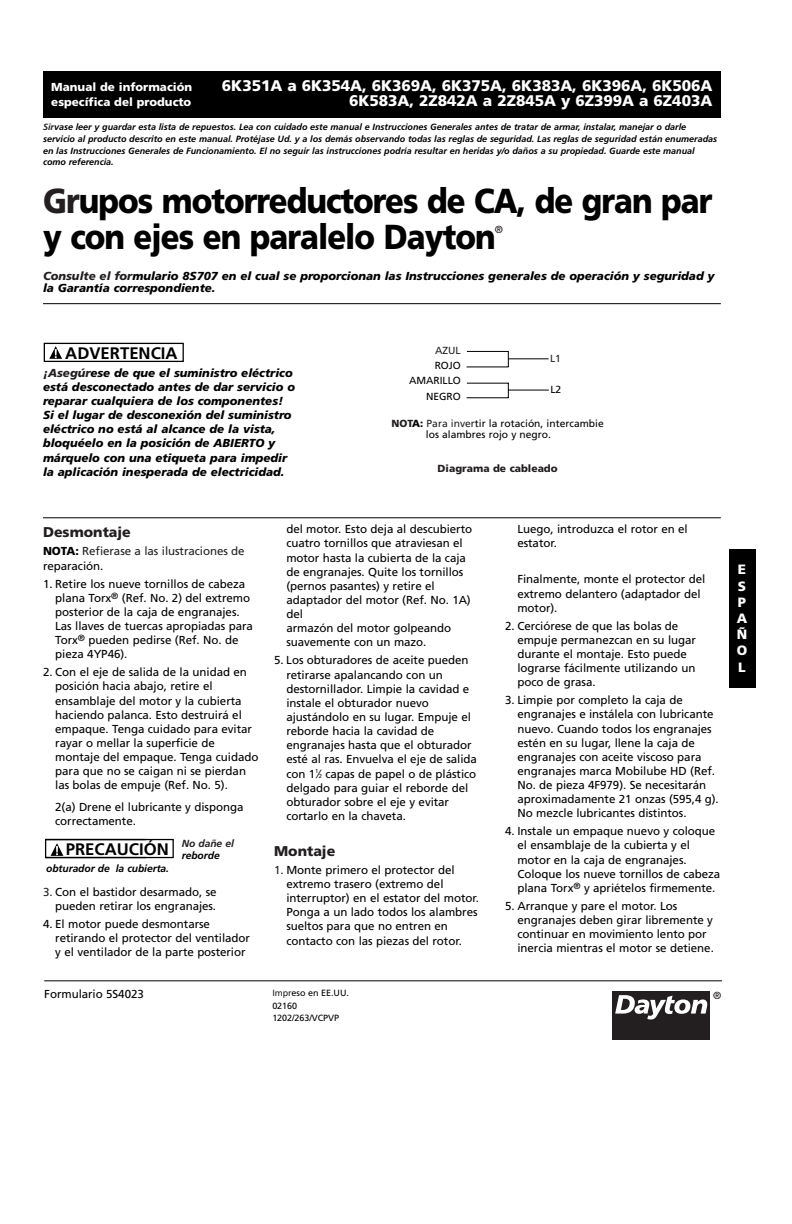
<style>
.page{position:relative;width:792px;height:1224px;background:#fff}
.page>*{position:absolute;margin:0;border:0;box-sizing:border-box;transform-origin:0 0}
.t1{font:900 34.8px/36px "Frutiger";letter-spacing:-.03em;color:#000;scale:.89 1}
.t2{font:700 16.8px "Frutiger";color:#000}
.t3{font:900 15.4px "Frutiger";letter-spacing:-.005em;color:#fff}
.t4{font:900 14.2px "Frutiger";color:#231f20}
.t5{font:900 13.4px/16.2px "Frutiger";color:#fff;text-align:justify}
.t6{font:11.6px/14.2px "Frutiger";letter-spacing:-.005em;color:#000}
.t7{font:italic 900 11.6px/14.2px "Frutiger";color:#000}
.t8{font:11.6px/14.2px "Frutiger";letter-spacing:-.005em;color:#231f20}
.t9{font:900 11.6px "Frutiger";color:#fff}
.t10{font:10.2px/15.4px "Frutiger";color:#000;text-align:right}
.t11{font:italic 700 10.2px "Frutiger";letter-spacing:-.005em;color:#000}
.t12{font:900 10.2px "Frutiger";color:#231f20}
.t13{font:10.2px "Frutiger";letter-spacing:-.005em;color:#231f20}
.t14{font:italic 700 10.2px "Frutiger";letter-spacing:-.005em;color:#231f20}
.t15{font:italic 700 9px/11.6px "Frutiger";color:#000}
.t16{font:9px/12.8px "Frutiger";letter-spacing:-.005em;color:#000}
.s1{color:#231f20}
.s2{font-weight:900;color:#231f20}
.s3{font-weight:900}
.s4{font-weight:900;color:#000}
.s5{color:#000}
.s6{font-size:5.8px}
</style>
<div class="page">
<hr style="left:44px;top:980px;width:678px;height:1px;background:#000">
<div style="left:612px;top:991px;width:98px;height:49px;background:#231f20"></div>
<svg style="left:615px;top:995px;width:60px;height:24px"></svg>
<svg style="left:674px;top:999px;width:16px;height:15px"></svg>
<div style="left:679px;top:1003px;width:7px;height:8px;background:#231f20;border-radius:3px"></div>
<svg style="left:691px;top:999px;width:16px;height:15px"></svg>
<div style="left:43px;top:71px;width:678px;height:46px;background:#000"></div>
<hr style="left:43px;top:517px;width:678px;height:1px;background:#000">
<hr style="left:467px;top:367px;width:41px;height:1px;background:#000">
<hr style="left:467px;top:383px;width:42px;height:1px;background:#000">
<hr style="left:467px;top:397px;width:41px;height:1px;background:#000">
<svg style="left:508px;top:351px;width:1px;height:16px"></svg>
<svg style="left:508px;top:384px;width:1px;height:14px"></svg>
<hr style="left:467px;top:351px;width:41px;height:1px;background:#000">
<hr style="left:508px;top:390px;width:41px;height:1px;background:#000">
<hr style="left:508px;top:358px;width:41px;height:1px;background:#000">
<hr style="left:43px;top:303px;width:678px;height:1px;background:#000">
<div style="left:729px;top:549px;width:26px;height:139px;background:#000"></div>
<svg style="left:45px;top:838px;width:129px;height:21px"></svg>
<div style="left:44px;top:343px;width:140px;height:19px;border:1px solid #000"></div>
<svg style="left:49px;top:346px;width:13px;height:13px"></svg>
<p class="t9" style="left:51px;top:79px;width:142px">Manual de información</p>
<h3 class="t3" style="left:222px;top:76px;width:492px">6K351A a 6K354A, 6K369A, 6K375A, 6K383A, 6K396A, 6K506A</h3>
<p class="t9" style="left:51px;top:95px;width:142px">específica del producto</p>
<h3 class="t3" style="left:349px;top:91px;width:365px">6K583A, 2Z842A a 2Z845A y 6Z399A a 6Z403A</h3>
<p class="t15" style="left:43px;top:121px;width:676px"><span class="s1">Sir</span>vase leer y guardar esta lista de repuestos. Lea con cuidado este manual e Instrucciones Generales antes de tratar de armar, instalar, manejar o darle servicio al producto descrito en este manual. Protéjase Ud. y a los demás observando todas las reglas de seguridad. Las reglas de seguridad están enumeradas en las Instrucciones Generales de Funcionamiento. El no seguir las instrucciones podría resultar en heridas y/o daños a su propiedad. Guarde este manual como referencia.</p>
<h1 class="t1" style="left:43px;top:182px;width:754px"><span class="s1">Gr</span>upos motorreductores de CA, de gran par y con ejes en paralelo Dayton</h1>
<p class="t13" style="left:495px;top:224px;width:10px">®</p>
<p class="t7" style="left:43px;top:270px;width:673px;line-height:11.6px"><span class="s1">Consulte el for</span>mulario 8S707 en el cual se proporcionan las Instrucciones generales de operación y seguridad y la Garantía correspondiente.</p>
<h2 class="t2" style="left:65px;top:343px;width:114px">ADVERTENCIA</h2>
<p class="t7" style="left:43px;top:365px;width:254px"><span class="s1">¡Asegúr</span>ese de que el suministro eléctrico está desconectado antes de dar servicio o reparar cualquiera de los componentes!<br>Si el lugar de desconexión del suministro eléctrico no está al alcance de la vista, bloquéelo en la posición de ABIERTO y márquelo con una etiqueta para impedir la aplicación inesperada de electricidad.</p>
<p class="t13" style="left:435px;top:344px;width:27px">AZUL</p>
<p class="t10" style="left:409px;top:358px;width:53px">ROJO<br>AMARILLO<br>NEGRO</p>
<p class="t10" style="left:426px;top:417px;width:179px;line-height:11.6px;text-align:left;text-indent:-35px"><span class="s2">NOT</span><span class="s3">A:</span> <span class="s1">Para inver</span>tir la rotación, intercambie los alambres rojo y negro.</p>
<p class="t12" style="left:438px;top:462px;width:122px">Diagrama de cableado</p>
<p class="t13" style="left:550px;top:352px;width:12px">L1</p>
<p class="t10" style="left:550px;top:382px;width:12px">L2</p>
<p class="t4" style="left:43px;top:524px;width:89px">Desmontaje</p>
<p class="t8" style="left:43px;top:544px;width:203px"><span class="s4">NOTA:</span> Refierase a las ilustraciones de <span class="s5">reparación.</span></p>
<p class="t6" style="left:55px;top:576px;width:199px;text-indent:-12px">1. Retire los nueve tornillos de cabeza plana Torx<sup>®</sup> (Ref. No. 2) del extremo posterior de la caja de engranajes.<br>Las llaves de tuercas apropiadas para<br>Torx<sup>®</sup> pueden pedirse (Ref. No. de pieza 4YP46).</p>
<p class="t6" style="left:55px;top:665px;width:205px;text-indent:-12px">2. Con el eje de salida de la unidad en posición hacia abajo, retire el ensamblaje del motor y la cubierta haciendo palanca. Esto destruirá el empaque. Tenga cuidado para evitar rayar o mellar la superficie de montaje del empaque. Tenga cuidado para que no se caigan ni se pierdan las bolas de empuje (Ref. No. 5).</p>
<p class="t6" style="left:55px;top:800px;width:190px">2(a) Drene el lubricante y disponga correctamente.</p>
<p class="t14" style="left:182px;top:838px;width:54px">No dañe el</p>
<p class="t11" style="left:182px;top:849px;width:39px">reborde</p>
<p class="t11" style="left:46px;top:862px;width:125px">obturador de la cubierta.</p>
<p class="t6" style="left:43px;top:885px;width:175px;text-align:right"><span class="s1">3.</span> Con el bastidor desarmado, se pueden retirar los engranajes.</p>
<p class="t6" style="left:55px;top:917px;width:196px;text-indent:-12px">4. El motor puede desmontarse retirando el protector del ventilador y el ventilador de la parte posterior</p>
<h2 class="t2" style="left:66px;top:840px;width:105px">PRECAUCIÓN</h2>
<p class="t6" style="left:44px;top:987px;width:101px">Formulario 5S4023</p>
<p class="t6" style="left:286px;top:522px;width:187px">del motor. Esto deja al descubierto cuatro tornillos que atraviesan el motor hasta la cubierta de la caja de engranajes. Quite los tornillos (pernos pasantes) y retire el adaptador del motor (Ref. No. 1A) del<br>armazón del motor golpeando suavemente con un mazo.</p>
<p class="t6" style="left:286px;top:653px;width:192px;text-indent:-12px">5. Los obturadores de aceite pueden retirarse apalancando con un destornillador. Limpie la cavidad e instale el obturador nuevo ajustándolo en su lugar. Empuje el reborde hacia la cavidad de engranajes hasta que el obturador esté al ras. Envuelva el eje de salida con 1<sup>1</sup>⁄<span class="s6">2</span> capas de papel o de plástico delgado para guiar el reborde del obturador sobre el eje y evitar cortarlo en la chaveta.</p>
<p class="t4" style="left:274px;top:842px;width:63px">Montaje</p>
<p class="t6" style="left:286px;top:863px;width:194px;text-indent:-12px"><span class="s1">1.</span> Monte primero el protector del extremo trasero (extremo del interruptor) en el estator del motor.<br>Ponga a un lado todos los alambres sueltos para que no entren en contacto con las piezas del rotor.</p>
<p class="t16" style="left:272px;top:986px;width:78px"><span class="s1">Impr</span>eso en EE.UU.<br>02160<br>1202/263/VCPVP</p>
<p class="t6" style="left:517px;top:522px;width:172px">Luego, introduzca el rotor en el estator.</p>
<p class="t6" style="left:517px;top:572px;width:189px">Finalmente, monte el protector del extremo delantero (adaptador del motor).</p>
<p class="t6" style="left:517px;top:618px;width:180px;text-indent:-12px">2. Cerciórese de que las bolas de empuje permanezcan en su lugar durante el montaje. Esto puede lograrse fácilmente utilizando un poco de grasa.</p>
<p class="t6" style="left:517px;top:693px;width:203px;text-indent:-12px">3. Limpie por completo la caja de engranajes e instálela con lubricante nuevo. Cuando todos los engranajes estén en su lugar, llene la caja de engranajes con aceite viscoso para engranajes marca Mobilube HD (Ref.<br>No. de pieza 4F979). Se necesitarán aproximadamente 21 onzas (595,4 g).<br>No mezcle lubricantes distintos.</p>
<p class="t6" style="left:517px;top:824px;width:204px;text-indent:-12px">4. Instale un empaque nuevo y coloque el ensamblaje de la cubierta y el motor en la caja de engranajes.<br>Coloque los nueve tornillos de cabeza plana Torx<sup>®</sup> y apriételos firmemente.</p>
<p class="t6" style="left:517px;top:899px;width:198px;text-indent:-12px">5. Arranque y pare el motor. Los engranajes deben girar libremente y continuar en movimiento lento por inercia mientras el motor se detiene.</p>
<p class="t5" style="left:737px;top:561px;width:12px">E S P A Ñ O L</p>
<p class="t13" style="left:713px;top:990px;width:10px">®</p>
</div>
